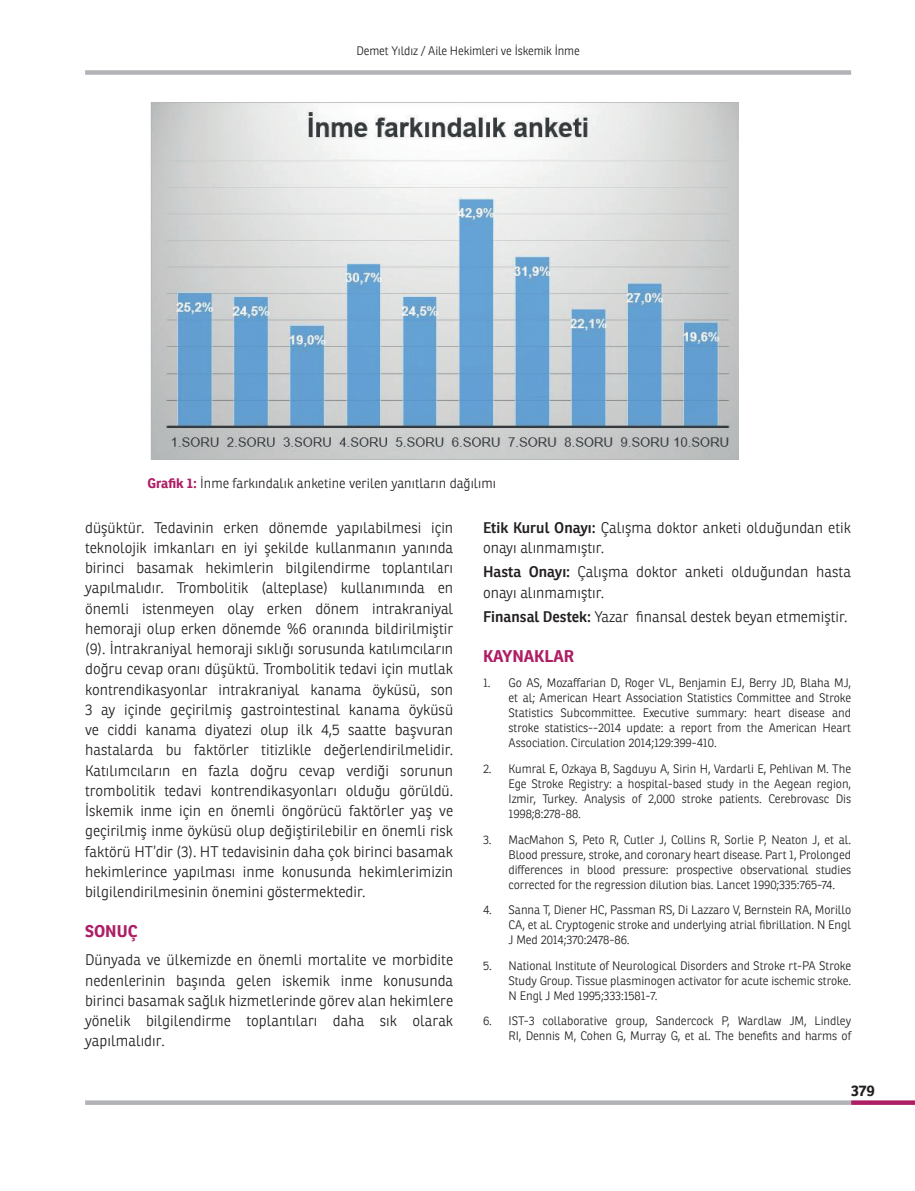
<style>
.page{position:relative;width:915px;height:1191px;background:#fff}
.page>*{position:absolute;margin:0;border:0;box-sizing:border-box;transform-origin:0 0}
.t1{font:700 16.5px "Ronnia";color:#ae1e65}
.t2{font:300 15px/20.2px "Ronnia";color:#231f20;text-align:justify}
.t3{font:700 15px "Ronnia";color:#231f20}
.t4{font:300 13.5px "Ronnia";color:#231f20}
.t5{font:300 12px/15px "Ronnia";letter-spacing:-.005em;color:#231f20;text-align:justify}
.s1{font-weight:700;color:#ae1e65}
.s2{font-weight:600}
</style>
<div class="page">
<svg style="left:85px;top:1100px;width:765px;height:4px;background:#b9babe"></svg>
<svg style="left:850px;top:1100px;width:64px;height:4px"></svg>
<div style="left:85px;top:70px;width:765px;height:5px;background:#b2b3b7"></div>
<img style="left:150px;top:102px;width:588px;height:357px">
<p class="t5" style="left:356px;top:43px;width:225px">Demet Yıldız / Aile Hekimleri ve İskemik İnme</p>
<p class="t4" style="left:147px;top:474px;width:350px"><span class="s1">Grafik 1:</span> İnme farkındalık anketine verilen yanıtların dağılımı</p>
<p class="t2" style="left:85px;top:517px;width:369px">düşüktür. Tedavinin erken dönemde yapılabilmesi için teknolojik imkanları en iyi şekilde kullanmanın yanında birinci basamak hekimlerin bilgilendirme toplantıları yapılmalıdır. Trombolitik (alteplase) kullanımında en önemli istenmeyen olay erken dönem intrakraniyal hemoraji olup erken dönemde %6 oranında bildirilmiştir (9). İntrakraniyal hemoraji sıklığı sorusunda katılımcıların doğru cevap oranı düşüktü. Trombolitik tedavi için mutlak kontrendikasyonlar intrakraniyal kanama öyküsü, son 3 ay içinde geçirilmiş gastrointestinal kanama öyküsü ve ciddi kanama diyatezi olup ilk 4,5 saatte başvuran hastalarda bu faktörler titizlikle değerlendirilmelidir.<br>Katılımcıların en fazla doğru cevap verdiği sorunun trombolitik tedavi kontrendikasyonları olduğu görüldü.<br>İskemik inme için en önemli öngörücü faktörler yaş ve geçirilmiş inme öyküsü olup değiştirilebilir en önemli risk faktörü HT’dir (3). HT tedavisinin daha çok birinci basamak hekimlerince yapılması inme konusunda hekimlerimizin bilgilendirilmesinin önemini göstermektedir.</p>
<p class="t1" style="left:85px;top:920px;width:54px">SONUÇ</p>
<p class="t2" style="left:85px;top:950px;width:369px">Dünyada ve ülkemizde en önemli mortalite ve morbidite nedenlerinin başında gelen iskemik inme konusunda birinci basamak sağlık hizmetlerinde görev alan hekimlere yönelik bilgilendirme toplantıları daha sık olarak yapılmalıdır.</p>
<p class="t2" style="left:483px;top:517px;width:369px"><span class="s2">Etik Kurul Onayı:</span> Çalışma doktor anketi olduğundan etik onayı alınmamıştır.</p>
<p class="t2" style="left:483px;top:562px;width:369px"><span class="s2">Hasta Onayı:</span> Çalışma doktor anketi olduğundan hasta onayı alınmamıştır.</p>
<p class="t2" style="left:483px;top:606px;width:366px"><span class="s2">Finansal Destek:</span> Yazar finansal destek beyan etmemiştir.</p>
<p class="t1" style="left:483px;top:645px;width:93px">KAYNAKLAR</p>
<p class="t5" style="left:508px;top:675px;width:344px;text-indent:-26px">1. Go AS, Mozaffarian D, Roger VL, Benjamin EJ, Berry JD, Blaha MJ, et al; American Heart Association Statistics Committee and Stroke Statistics Subcommittee. Executive summary: heart disease and stroke statistics--2014 update: a report from the American Heart Association. Circulation 2014;129:399-410.</p>
<p class="t5" style="left:508px;top:761px;width:344px;text-indent:-26px">2. Kumral E, Ozkaya B, Sagduyu A, Sirin H, Vardarli E, Pehlivan M. The Ege Stroke Registry: a hospital-based study in the Aegean region, Izmir, Turkey. Analysis of 2,000 stroke patients. Cerebrovasc Dis 1998;8:278-88.</p>
<p class="t5" style="left:508px;top:831px;width:344px;text-indent:-26px">3. MacMahon S, Peto R, Cutler J, Collins R, Sorlie P, Neaton J, et al.<br>Blood pressure, stroke, and coronary heart disease. Part 1, Prolonged differences in blood pressure: prospective observational studies corrected for the regression dilution bias. Lancet 1990;335:765-74.</p>
<p class="t5" style="left:508px;top:902px;width:344px;text-indent:-26px">4. Sanna T, Diener HC, Passman RS, Di Lazzaro V, Bernstein RA, Morillo CA, et al. Cryptogenic stroke and underlying atrial fibrillation. N Engl J Med 2014;370:2478-86.</p>
<p class="t5" style="left:508px;top:958px;width:344px;text-indent:-26px">5. National Institute of Neurological Disorders and Stroke rt-PA Stroke Study Group. Tissue plasminogen activator for acute ischemic stroke.<br>N Engl J Med 1995;333:1581-7.</p>
<p class="t5" style="left:483px;top:1013px;width:369px;text-align:right">6. IST-3 collaborative group, Sandercock P, Wardlaw JM, Lindley<br>RI, Dennis M, Cohen G, Murray G, et al. The benefits and harms of</p>
<p class="t3" style="left:850px;top:1080px;width:25px">379</p>
</div>
